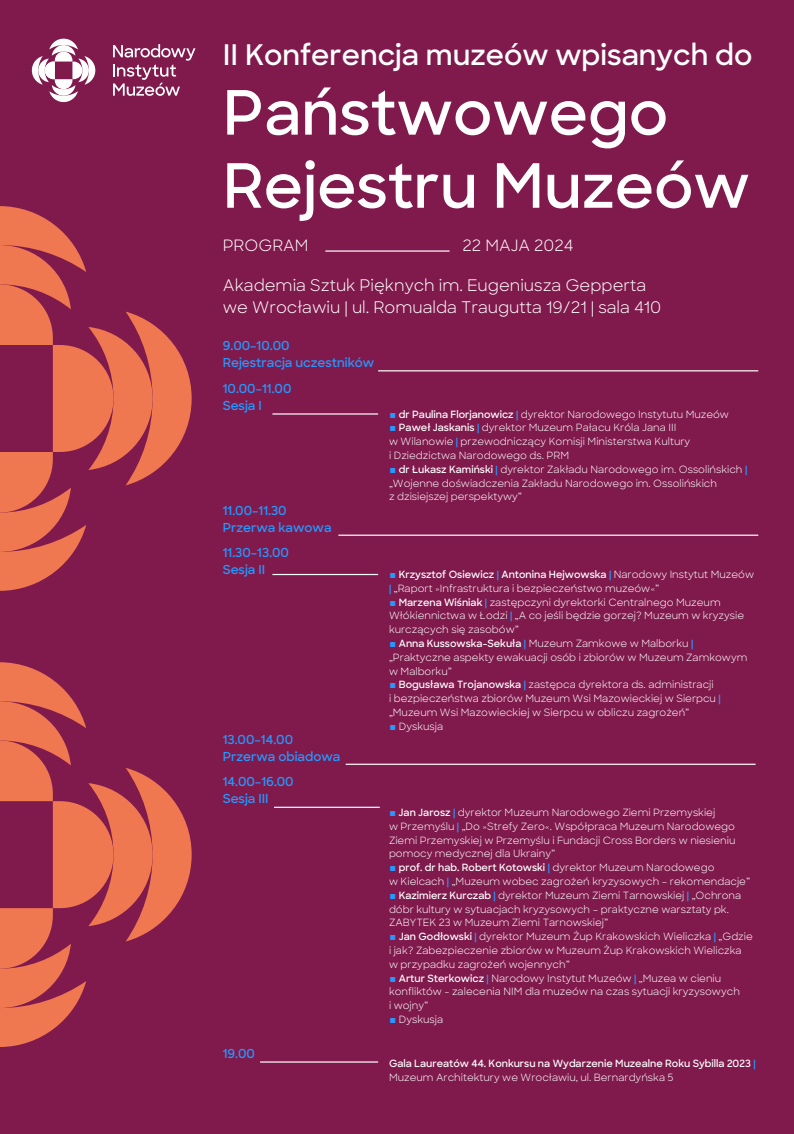
<style>
.page{position:relative;width:794px;height:1134px;background:#801a4d}
.page>*{position:absolute;margin:0;border:0;box-sizing:border-box;transform-origin:0 0}
.t1{font:600 61.04px/73.1px "Sharp Sans";color:#fff}
.t2{font:600 28.4px "Sharp Sans";color:#fff}
.t3{font:16px/22.2px "Sharp Sans";color:#fff}
.t4{font:15.64px "Sharp Sans";color:#fff}
.t5{font:600 12.4px/17.1px "Sharp Sans";color:#2499ff}
.t6{font:10px/13.8px "Sharp Sans";color:#fff}
.t7{font:600 10px/13.8px "Sharp Sans";color:#fff}
.s1{color:#2499ff}
.s2{font-weight:600}
.s3{font-weight:600;color:#2499ff}
.s4{font-weight:400;color:#2499ff}
.s5{font-weight:400}
</style>
<div class="page">
<svg style="left:32px;top:39px;width:63px;height:63px"></svg>
<svg style="left:113px;top:44px;width:58px;height:14px"></svg>
<svg style="left:113px;top:64px;width:67px;height:32px"></svg>
<hr style="left:325px;top:250px;width:124px;height:2px;background:#fff">
<div style="left:0;top:452px;width:53px;height:61px;background:#ef7851"></div>
<svg style="left:0;top:206px;width:86px;height:66px;fill:#ef7851"></svg>
<svg style="left:0;top:525px;width:86px;height:66px;fill:#ef7851"></svg>
<svg style="left:0;top:245px;width:71px;height:64px;fill:#ef7851"></svg>
<svg style="left:0;top:487px;width:71px;height:65px;fill:#ef7851"></svg>
<svg style="left:53px;top:312px;width:139px;height:173px"></svg>
<div style="left:0;top:284px;width:53px;height:61px;background:#ef7851"></div>
<div style="left:0;top:908px;width:53px;height:61px;background:#ef7851"></div>
<svg style="left:0;top:662px;width:86px;height:66px;fill:#ef7851"></svg>
<svg style="left:0;top:981px;width:86px;height:66px;fill:#ef7851"></svg>
<svg style="left:0;top:701px;width:71px;height:65px;fill:#ef7851"></svg>
<svg style="left:0;top:943px;width:71px;height:65px;fill:#ef7851"></svg>
<svg style="left:53px;top:768px;width:139px;height:174px"></svg>
<div style="left:0;top:741px;width:53px;height:60px;background:#ef7851"></div>
<hr style="left:378px;top:370px;width:380px;height:1px;background:#fff">
<hr style="left:338px;top:535px;width:420px;height:1px;background:#fff">
<hr style="left:346px;top:764px;width:409px;height:1px;background:#fff">
<hr style="left:272px;top:413px;width:106px;height:2px;background:#fff">
<hr style="left:272px;top:574px;width:106px;height:1px;background:#fff">
<hr style="left:274px;top:807px;width:106px;height:1px;background:#fff">
<hr style="left:260px;top:1061px;width:118px;height:2px;background:#fff">
<h2 class="t2" style="left:223px;top:43px;width:531px">II Konferencja muzeów wpisanych do</h2>
<h1 class="t1" style="left:223px;top:83px;width:528px">Państwowego<br>Rejestru Muzeów</h1>
<h3 class="t4" style="left:223px;top:239px;width:87px">PROGRAM</h3>
<h3 class="t4" style="left:462px;top:239px;width:112px">22 MAJA 2024</h3>
<h5 class="t3" style="left:223px;top:276px;width:440px">Akademia Sztuk Pięknych im. Eugeniusza Gepperta we Wrocławiu | ul. Romualda Traugutta 19/21 | sala 410</h5>
<h4 class="t5" style="left:223px;top:339px;width:153px">9.00–10.00<br>Rejestracja uczestników</h4>
<h5 class="t5" style="left:223px;top:381px;width:70px">10.00–11.00<br>Sesja I</h5>
<p class="t5" style="left:223px;top:503px;width:110px">11.00–11.30<br>Przerwa kawowa</p>
<p class="t5" style="left:223px;top:546px;width:68px">11.30–13.00<br>Sesja II</p>
<p class="t5" style="left:223px;top:732px;width:119px">13.00–14.00<br>Przerwa obiadowa</p>
<p class="t5" style="left:223px;top:775px;width:72px">14.00–16.00<br>Sesja III</p>
<p class="t5" style="left:223px;top:1047px;width:34px">19.00</p>
<p class="t6" style="left:389px;top:408px;width:341px"><span class="s1">▪</span> <span class="s2">dr Paulina Florjanowicz</span> <span class="s3">|</span> dyrektor Narodowego Instytutu Muzeów</p>
<p class="t6" style="left:389px;top:422px;width:289px"><span class="s1">▪</span> <span class="s2">Paweł Jaskanis</span> <span class="s3">|</span> dyrektor Muzeum Pałacu Króla Jana III</p>
<p class="t6" style="left:389px;top:436px;width:303px">w Wilanowie <span class="s3">|</span> przewodniczący Komisji Ministerstwa Kultury</p>
<p class="t6" style="left:389px;top:450px;width:182px">i Dziedzictwa Narodowego ds. PRM</p>
<h5 class="t6" style="left:389px;top:463px;width:360px"><span class="s1">▪</span> <span class="s2">dr Łukasz Kamiński</span> <span class="s3">|</span> dyrektor Zakładu Narodowego im. Ossolińskich <span class="s3">| </span>„Wojenne doświadczenia Zakładu Narodowego im. Ossolińskich</h5>
<p class="t6" style="left:389px;top:491px;width:135px">z dzisiejszej perspektywy”</p>
<p class="t6" style="left:389px;top:569px;width:367px"><span class="s1">▪</span> <span class="s2">Krzysztof Osiewicz</span> <span class="s3">|</span> <span class="s2">Antonina Hejwowska</span> <span class="s3">|</span> Narodowy Instytut Muzeów <span class="s3">|</span> „Raport »Infrastruktura i bezpieczeństwo muzeów«”</p>
<p class="t6" style="left:389px;top:596px;width:357px"><span class="s1">▪</span> <span class="s2">Marzena Wiśniak</span> <span class="s3">|</span> zastępczyni dyrektorki Centralnego Muzeum<br>Włókiennictwa w Łodzi <span class="s3">|</span> „A co jeśli będzie gorzej? Muzeum w kryzysie</p>
<p class="t6" style="left:389px;top:624px;width:131px">kurczących się zasobów”</p>
<p class="t6" style="left:389px;top:638px;width:360px"><span class="s1">▪</span> <span class="s2">Anna Kussowska-Sekuła</span> <span class="s3">|</span> Muzeum Zamkowe w Malborku <span class="s3">| </span>„Praktyczne aspekty ewakuacji osób i zbiorów w Muzeum Zamkowym w Malborku”</p>
<p class="t6" style="left:389px;top:679px;width:326px"><span class="s1">▪</span> <span class="s2">Bogusława Trojanowska</span> <span class="s3">|</span> zastępca dyrektora ds. administracji</p>
<h5 class="t6" style="left:389px;top:693px;width:333px">i bezpieczeństwa zbiorów Muzeum Wsi Mazowieckiej w Sierpcu <span class="s3">| </span>„Muzeum Wsi Mazowieckiej w Sierpcu w obliczu zagrożeń”</h5>
<h5 class="t6" style="left:389px;top:720px;width:56px"><span class="s1">▪</span> Dyskusja</h5>
<p class="t6" style="left:389px;top:807px;width:328px"><span class="s3">▪</span> <span class="s2">Jan Jarosz</span> <span class="s3">|</span> dyrektor Muzeum Narodowego Ziemi Przemyskiej</p>
<p class="t6" style="left:389px;top:820px;width:348px;text-align:justify">w Przemyślu <span class="s3">|</span> „Do »Strefy Zero«. Współpraca Muzeum Narodowego Ziemi Przemyskiej w Przemyślu i Fundacji Cross Borders w niesieniu pomocy medycznej dla Ukrainy”</p>
<p class="t7" style="left:389px;top:862px;width:327px"><span class="s4">▪</span> prof. dr hab. Robert Kotowski <span class="s1">|</span> <span class="s5">dyrektor Muzeum Narodowego</span></p>
<p class="t6" style="left:389px;top:876px;width:363px">w Kielcach <span class="s3">|</span> „Muzeum wobec zagrożeń kryzysowych – rekomendacje”</p>
<h5 class="t6" style="left:389px;top:889px;width:354px"><span class="s1">▪</span> <span class="s2">Kazimierz Kurczab</span> <span class="s3">|</span> dyrektor Muzeum Ziemi Tarnowskiej <span class="s3">|</span> „Ochrona dóbr kultury w sytuacjach kryzysowych – praktyczne warsztaty pk.<br>ZABYTEK 23 w Muzeum Ziemi Tarnowskiej”</h5>
<h5 class="t6" style="left:389px;top:931px;width:365px"><span class="s1">▪</span> <span class="s2">Jan Godłowski</span> <span class="s3">|</span> dyrektor Muzeum Żup Krakowskich Wieliczka <span class="s3">|</span> „Gdzie</h5>
<p class="t6" style="left:389px;top:945px;width:354px">i jak? Zabezpieczenie zbiorów w Muzeum Żup Krakowskich Wieliczka</p>
<p class="t6" style="left:389px;top:958px;width:182px">w przypadku zagrożeń wojennych”</p>
<p class="t6" style="left:389px;top:972px;width:352px"><span class="s1">▪</span> <span class="s2">Artur Sterkowicz</span> <span class="s3">|</span> Narodowy Instytut Muzeów <span class="s3">|</span> „Muzea w cieniu konfliktów - zalecenia NIM dla muzeów na czas sytuacji kryzysowych</p>
<p class="t6" style="left:389px;top:1000px;width:41px">i wojny”</p>
<p class="t6" style="left:389px;top:1014px;width:56px"><span class="s1">▪</span> Dyskusja</p>
<p class="t7" style="left:389px;top:1058px;width:368px">Gala Laureatów 44. Konkursu na Wydarzenie Muzealne Roku Sybilla 2023 <span class="s1">|<br></span><span class="s5">Muzeum Architektury we Wrocławiu, ul. Bernardyńska 5</span></p>
</div>
